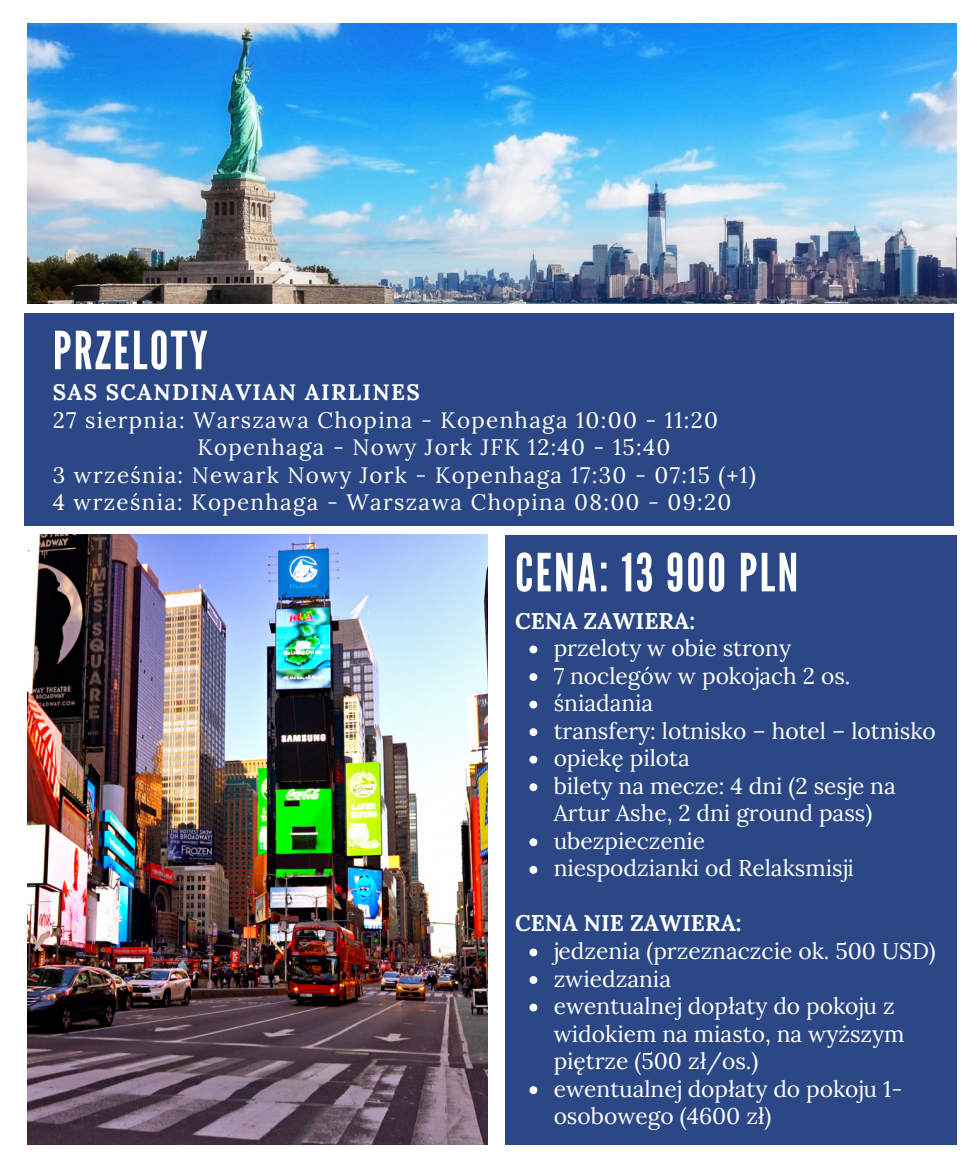
<style>
.page{position:relative;width:977px;height:1176px;background:#fff}
.page>*{position:absolute;margin:0;border:0;box-sizing:border-box;transform-origin:0 0}
.t1{font:52.5px "League Gothic";letter-spacing:.045em;color:#fff}
.t2{font:22.75px/27.5px "Lora";color:#fff}
.t3{font:700 22.75px "Lora";color:#fff}
.t4{font:22.4px "Lora";letter-spacing:.06em;color:#fff}
.t5{font:700 22.4px "Lora";letter-spacing:.06em;color:#fff}
</style>
<div class="page">
<img style="left:27px;top:23px;width:929px;height:281px">
<div style="left:24px;top:313px;width:929px;height:213px;background:#2b4786"></div>
<img style="left:27px;top:535px;width:461px;height:610px">
<div style="left:505px;top:535px;width:451px;height:610px;background:#2b4786"></div>
<svg style="left:529px;top:646px;width:8px;height:7px"></svg>
<svg style="left:529px;top:673px;width:8px;height:8px"></svg>
<svg style="left:529px;top:701px;width:8px;height:8px"></svg>
<svg style="left:529px;top:728px;width:8px;height:8px"></svg>
<svg style="left:529px;top:756px;width:8px;height:8px"></svg>
<svg style="left:529px;top:783px;width:8px;height:8px"></svg>
<svg style="left:529px;top:838px;width:8px;height:8px"></svg>
<svg style="left:529px;top:866px;width:8px;height:8px"></svg>
<svg style="left:529px;top:949px;width:8px;height:7px"></svg>
<svg style="left:529px;top:976px;width:8px;height:8px"></svg>
<svg style="left:529px;top:1004px;width:8px;height:7px"></svg>
<svg style="left:529px;top:1086px;width:8px;height:8px"></svg>
<h1 class="t1" style="left:53px;top:320px;width:156px">PRZELOTY</h1>
<p class="t5" style="left:53px;top:378px;width:368px">SAS SCANDINAVIAN AIRLINES</p>
<p class="t4" style="left:53px;top:405px;width:666px">27 sierpnia: Warszawa Chopina - Kopenhaga 10:00 - 11:20</p>
<p class="t4" style="left:197px;top:433px;width:474px">Kopenhaga - Nowy Jork JFK 12:40 - 15:40</p>
<p class="t4" style="left:53px;top:460px;width:704px">3 września: Newark Nowy Jork - Kopenhaga 17:30 - 07:15 (+1)</p>
<p class="t4" style="left:53px;top:488px;width:680px">4 września: Kopenhaga - Warszawa Chopina 08:00 - 09:20</p>
<h1 class="t1" style="left:515px;top:542px;width:285px">CENA: 13 900 PLN</h1>
<h2 class="t3" style="left:515px;top:606px;width:181px">CENA ZAWIERA:</h2>
<p class="t2" style="left:553px;top:634px;width:239px">przeloty w obie strony</p>
<p class="t2" style="left:553px;top:662px;width:298px">7 noclegów w pokojach 2 os.</p>
<p class="t2" style="left:553px;top:689px;width:101px">śniadania</p>
<p class="t2" style="left:553px;top:717px;width:384px">transfery: lotnisko – hotel – lotnisko</p>
<p class="t2" style="left:553px;top:744px;width:138px">opiekę pilota</p>
<p class="t2" style="left:553px;top:772px;width:343px">bilety na mecze: 4 dni (2 sesje na<br>Artur Ashe, 2 dni ground pass)</p>
<p class="t2" style="left:553px;top:827px;width:153px">ubezpieczenie</p>
<p class="t2" style="left:553px;top:854px;width:302px">niespodzianki od Relaksmisji</p>
<h2 class="t3" style="left:515px;top:909px;width:228px">CENA NIE ZAWIERA:</h2>
<p class="t2" style="left:553px;top:937px;width:384px">jedzenia (przeznaczcie ok. 500 USD)</p>
<p class="t2" style="left:553px;top:964px;width:119px">zwiedzania</p>
<p class="t2" style="left:553px;top:992px;width:352px">ewentualnej dopłaty do pokoju z widokiem na miasto, na wyższym piętrze (500 zł/os.)</p>
<p class="t2" style="left:553px;top:1075px;width:350px">ewentualnej dopłaty do pokoju 1- osobowego (4600 zł)</p>
</div>
